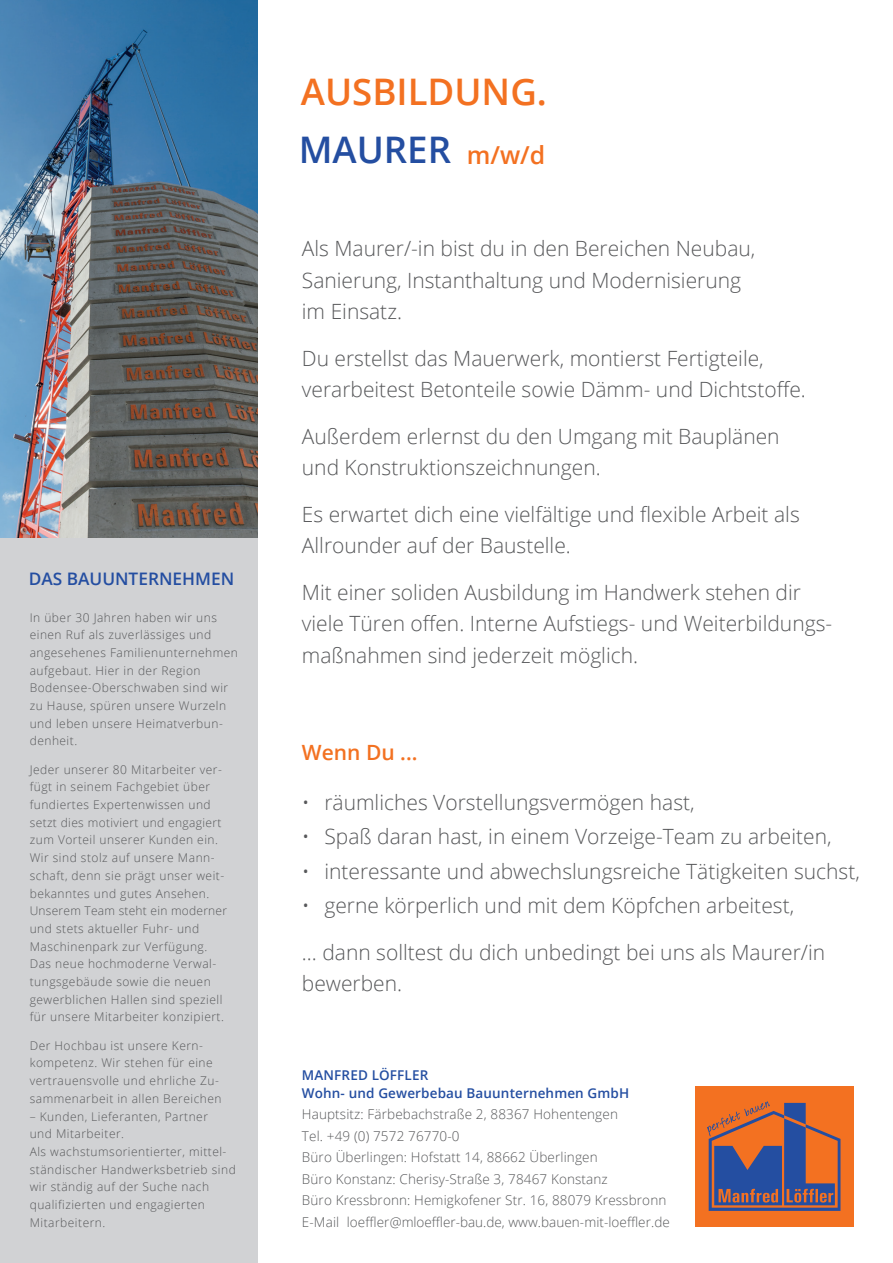
<style>
.page{position:relative;width:893px;height:1263px;background:#fff}
.page>*{position:absolute;margin:0;border:0;box-sizing:border-box;transform-origin:0 0}
.t1{font:600 36.6px "Open Sans";color:#f37121}
.t2{font:600 36.6px "Open Sans";color:#244ea1}
.t3{font:600 24.75px "Open Sans";color:#f37121}
.t4{font:300 21px/31.5px "Open Sans";color:#57585a}
.t5{font:600 21px "Open Sans";color:#f37121}
.t6{font:600 17.25px "Open Sans";color:#244ea1}
.t7{font:300 13.5px/21.5px "Open Sans";letter-spacing:.01em;color:#57585a}
.t8{font:600 13.5px/18px "Open Sans";letter-spacing:.01em;color:#244ea1}
.t9{font:300 12px/17.7px "Open Sans";letter-spacing:.04em;color:#57585a}
</style>
<div class="page">
<div style="left:0;top:0;width:257px;height:1263px;background:#d1d2d4"></div>
<img style="left:0;top:0;width:257px;height:538px">
<div style="left:696px;top:1086px;width:158px;height:141px;background:#f37121"></div>
<svg style="left:707px;top:1101px;width:133px;height:110px"></svg>
<h3 class="t6" style="left:29px;top:567px;width:207px">DAS BAUUNTERNEHMEN</h3>
<p class="t9" style="left:30px;top:608px;width:210px">In über 30 Jahren haben wir uns einen Ruf als zuverlässiges und angesehenes Familienunternehmen aufgebaut. Hier in der Region<br>Bodensee-Oberschwaben sind wir zu Hause, spüren unsere Wurzeln und leben unsere Heimatverbun&shy;denheit.</p>
<p class="t9" style="left:30px;top:760px;width:199px">Jeder unserer 80 Mitarbeiter ver&shy;fügt in seinem Fachgebiet über fundiertes Expertenwissen und setzt dies motiviert und engagiert zum Vorteil unserer Kunden ein.<br>Wir sind stolz auf unsere Mann&shy;schaft, denn sie prägt unser weit&shy;bekanntes und gutes Ansehen.<br>Unserem Team steht ein moderner und stets aktueller Fuhr- und<br>Maschinenpark zur Verfügung.<br>Das neue hochmoderne Verwal&shy;tungsgebäude sowie die neuen gewerblichen Hallen sind speziell für unsere Mitarbeiter konzipiert.</p>
<p class="t9" style="left:30px;top:1036px;width:193px">Der Hochbau ist unsere Kern&shy;kompetenz. Wir stehen für eine vertrauensvolle und ehrliche Zu&shy;sammenarbeit in allen Bereichen</p>
<p class="t9" style="left:30px;top:1107px;width:208px">– Kunden, Lieferanten, Partner<br>und Mitarbeiter.<br>Als wachstumsorientierter, mittel&shy;ständischer Handwerksbetrieb sind wir ständig auf der Suche nach qualifizierten und engagierten<br>Mitarbeitern.</p>
<h1 class="t1" style="left:301px;top:66px;width:248px">AUSBILDUNG.</h1>
<h1 class="t2" style="left:299px;top:125px;width:154px">MAURER</h1>
<h2 class="t3" style="left:467px;top:138px;width:80px">m/w/d</h2>
<h3 class="t4" style="left:302px;top:232px;width:455px">Als Maurer/-in bist du in den Bereichen Neubau,<br>Sanierung, Instanthaltung und Modernisierung im Einsatz.</h3>
<h3 class="t4" style="left:302px;top:342px;width:505px">Du erstellst das Mauerwerk, montierst Fertigteile, verarbeitest Betonteile sowie Dämm- und Dichtstoffe.</h3>
<h3 class="t4" style="left:302px;top:420px;width:479px">Außerdem erlernst du den Umgang mit Bauplänen und Konstruktionszeichnungen.</h3>
<h3 class="t4" style="left:302px;top:498px;width:499px">Es erwartet dich eine vielfältige und flexible Arbeit als<br>Allrounder auf der Baustelle.</h3>
<h3 class="t4" style="left:302px;top:576px;width:532px">Mit einer soliden Ausbildung im Handwerk stehen dir viele Türen offen. Interne Aufstiegs- und Weiterbildungs&shy;maßnahmen sind jederzeit möglich.</h3>
<h3 class="t5" style="left:302px;top:738px;width:117px">Wenn Du ...</h3>
<h3 class="t4" style="left:302px;top:786px;width:394px">• räumliches Vorstellungsvermögen hast,</h3>
<h3 class="t4" style="left:302px;top:820px;width:531px">• Spaß daran hast, in einem Vorzeige-Team zu arbeiten,</h3>
<h3 class="t4" style="left:302px;top:855px;width:559px">• interessante und abwechslungsreiche Tätigkeiten suchst,</h3>
<h3 class="t4" style="left:302px;top:889px;width:494px">• gerne körperlich und mit dem Köpfchen arbeitest,</h3>
<h3 class="t4" style="left:302px;top:936px;width:525px">… dann solltest du dich unbedingt bei uns als Maurer/in bewerben.</h3>
<p class="t8" style="left:302px;top:1066px;width:329px">MANFRED LÖFFLER<br>Wohn- und Gewerbebau Bauunternehmen GmbH</p>
<p class="t7" style="left:302px;top:1103px;width:369px">Hauptsitz: Färbebachstraße 2, 88367 Hohentengen<br>Tel. +49 (0) 7572 76770-0<br>Büro Überlingen: Hofstatt 14, 88662 Überlingen<br>Büro Konstanz: Cherisy-Straße 3, 78467 Konstanz<br>Büro Kressbronn: Hemigkofener Str. 16, 88079 Kressbronn E-Mail loeffler@mloeffler-bau.de, www.bauen-mit-loeffler.de</p>
</div>
